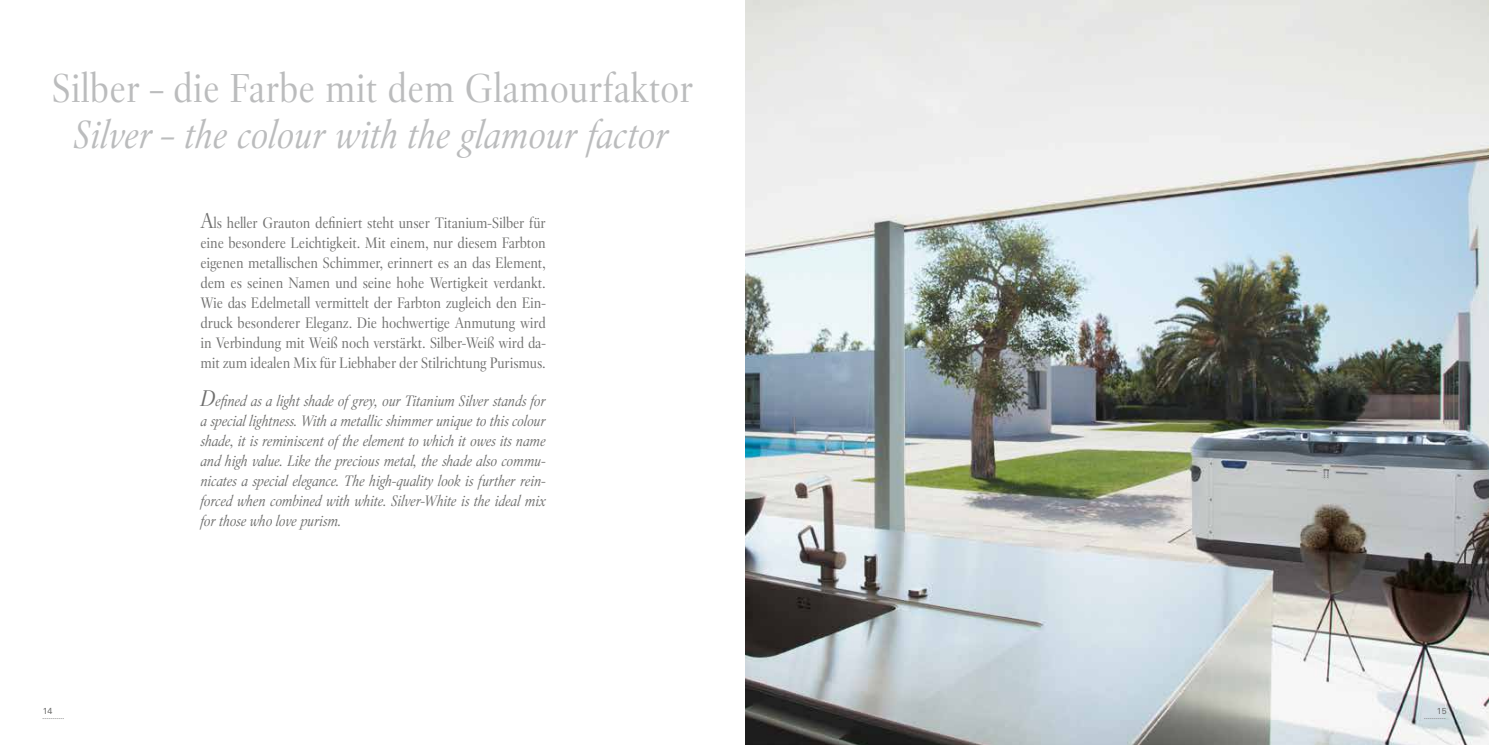
<style>
.page{position:relative;width:1489px;height:745px;background:#fff}
.page>*{position:absolute;margin:0;border:0;box-sizing:border-box;transform-origin:0 0}
.t1{font:40px "Villeroy Boch";color:#bbbcbd}
.t2{font:italic 38.75px "Villeroy Boch";color:#bbbcbd}
.t3{font:15px/20px "Villeroy Boch";letter-spacing:-.01em;color:#6f6f6e;text-align:justify}
.t4{font:italic 15px/20px "Villeroy Boch";letter-spacing:-.01em;color:#6f6f6e;text-align:justify}
.t5{font:italic 8.75px "Villeroy Boch";color:#6f6f6e}
.t6{font:8.75px "Univers";color:#6f6f6e}
.s1{font-size:21.25px}
.s2{font-size:22.5px}
</style>
<div class="page">
<img style="left:745px;top:0;width:743px;height:744px">
<h1 class="t1" style="left:51px;top:63px;width:644px">Silber – die Farbe mit dem Glamourfaktor</h1>
<h2 class="t2" style="left:74px;top:110px;width:596px">Silver – the colour with the glamour factor</h2>
<p class="t6" style="left:43px;top:705px;width:11px">14</p>
<p class="t5" style="left:43px;top:709px;width:23px">...........</p>
<p class="t3" style="left:200px;top:213px;width:347px"><span class="s1">A</span>ls heller Grauton definiert steht unser Titanium-Silber für eine besondere Leichtigkeit. Mit einem, nur diesem Farbton eigenen metallischen Schimmer, erinnert es an das Element, dem es seinen Namen und seine hohe Wertigkeit verdankt.<br>Wie das Edelmetall vermittelt der Farbton zugleich den Ein&shy;druck besonderer Eleganz. Die hochwertige Anmutung wird in Verbindung mit Weiß noch verstärkt. Silber-Weiß wird da&shy;mit zum idealen Mix für Liebhaber der Stilrichtung Purismus.</p>
<p class="t4" style="left:200px;top:390px;width:347px"><span class="s2">D</span>efined as a light shade of grey, our Titanium Silver stands for a special lightness. With a metallic shimmer unique to this colour shade, it is reminiscent of the element to which it owes its name and high value. Like the precious metal, the shade also commu&shy;nicates a special elegance. The high-quality look is further rein&shy;forced when combined with white. Silver-White is the ideal mix for those who love purism.</p>
<p class="t6" style="left:1436px;top:705px;width:11px">15</p>
<p class="t5" style="left:1424px;top:709px;width:23px">...........</p>
</div>
